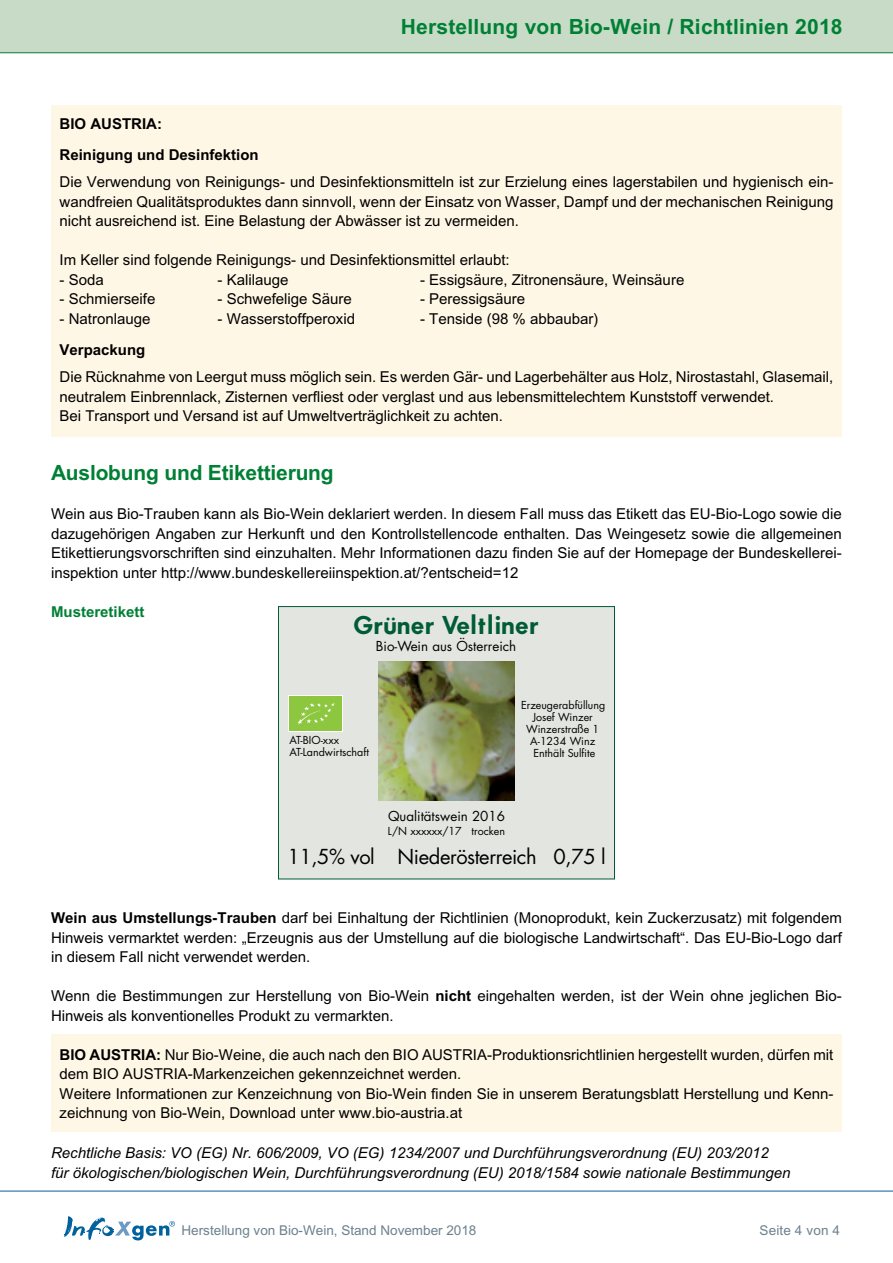
<style>
.page{position:relative;width:893px;height:1263px;background:#fff}
.page>*{position:absolute;margin:0;border:0;box-sizing:border-box;transform-origin:0 0}
.t1{font:600 22.8px "Futura";color:#005c35}
.t2{font:700 21px "M Arial";letter-spacing:.01em;color:#008035}
.t3{font:700 21px "M Arial";letter-spacing:-.01em;color:#008035}
.t4{font:20.1px "Futura";letter-spacing:-.02em;color:#000}
.t5{font:15px/19.5px "M Arial";color:#000;text-align:justify}
.t6{font:italic 15px/19.5px "M Arial";color:#000}
.t7{font:700 15px/31.5px "M Arial";color:#000}
.t8{font:700 15px "M Arial";color:#008035}
.t9{font:13.5px "M Arial";color:#6c818d}
.t10{font:13.35px "Futura";color:#000}
.t11{font:10.65px/12px "Futura";color:#000;text-align:center}
.s1{font-weight:700}
</style>
<div class="page">
<div style="left:0;top:0;width:893px;height:53px;background:#c7dbc6"></div>
<svg style="left:64px;top:1216px;width:111px;height:24px"></svg>
<hr style="left:0;top:1191px;width:893px;height:1px;background:#00619e">
<div style="left:51px;top:105px;width:791px;height:332px;background:#fff7e5"></div>
<div style="left:51px;top:1034px;width:791px;height:98px;background:#fff7e5"></div>
<div style="left:278px;top:606px;width:337px;height:273px;background:#e2e5e0;border:1px solid #005c35"></div>
<img style="left:379px;top:662px;width:135px;height:139px">
<div style="left:289px;top:696px;width:54px;height:36px;background:#fff"></div>
<div style="left:289px;top:696px;width:53px;height:35px;background:#8dc63f"></div>
<svg style="left:297px;top:703px;width:38px;height:22px"></svg>
<h2 class="t2" style="left:401px;top:15px;width:443px">Herstellung von Bio-Wein / Richtlinien 2018</h2>
<p class="t7" style="left:60px;top:108px;width:201px">BIO AUSTRIA:<br>Reinigung und Desinfektion</p>
<p class="t5" style="left:60px;top:172px;width:775px">Die Verwendung von Reinigungs- und Desinfektionsmitteln ist zur Erzielung eines lagerstabilen und hygienisch ein&shy;wandfreien Qualitätsproduktes dann sinnvoll, wenn der Einsatz von Wasser, Dampf und der mechanischen Reinigung nicht ausreichend ist. Eine Belastung der Abwässer ist zu vermeiden.</p>
<p class="t5" style="left:60px;top:250px;width:452px">Im Keller sind folgende Reinigungs- und Desinfektionsmittel erlaubt:</p>
<p class="t5" style="left:60px;top:270px;width:46px">- Soda</p>
<p class="t5" style="left:218px;top:270px;width:72px">- Kalilauge</p>
<p class="t5" style="left:420px;top:270px;width:266px">- Essigsäure, Zitronensäure, Weinsäure</p>
<p class="t5" style="left:60px;top:289px;width:97px">- Schmierseife</p>
<p class="t5" style="left:218px;top:289px;width:136px">- Schwefelige Säure</p>
<p class="t5" style="left:420px;top:289px;width:107px">- Peressigsäure</p>
<p class="t5" style="left:60px;top:309px;width:92px">- Natronlauge</p>
<p class="t5" style="left:218px;top:309px;width:139px">- Wasserstoffperoxid</p>
<p class="t5" style="left:420px;top:309px;width:180px">- Tenside (98 % abbaubar)</p>
<p class="t7" style="left:60px;top:334px;width:87px">Verpackung</p>
<p class="t5" style="left:60px;top:367px;width:775px;text-align:left">Die Rücknahme von Leergut muss möglich sein. Es werden Gär- und Lagerbehälter aus Holz, Nirostastahl, Glasemail, neutralem Einbrennlack, Zisternen verfliest oder verglast und aus lebensmittelechtem Kunststoff verwendet.<br>Bei Transport und Versand ist auf Umweltverträglichkeit zu achten.</p>
<h2 class="t3" style="left:51px;top:460px;width:284px">Auslobung und Etikettierung</h2>
<p class="t5" style="left:51px;top:504px;width:792px">Wein aus Bio-Trauben kann als Bio-Wein deklariert werden. In diesem Fall muss das Etikett das EU-Bio-Logo sowie die dazugehörigen Angaben zur Herkunft und den Kontrollstellencode enthalten. Das Weingesetz sowie die allgemeinen Etikettierungsvorschriften sind einzuhalten. Mehr Informationen dazu finden Sie auf der Homepage der Bundeskellerei&shy;inspektion unter http://www.bundeskellereiinspektion.at/?entscheid=12</p>
<p class="t8" style="left:51px;top:603px;width:95px">Musteretikett</p>
<h1 class="t1" style="left:353px;top:609px;width:188px">Grüner Veltliner</h1>
<p class="t10" style="left:376px;top:636px;width:142px">Bio-Wein aus Österreich</p>
<p class="t11" style="left:290px;top:734px;width:81px;text-align:left">AT-BIO-xxx<br>AT-Landwirtschaft</p>
<p class="t11" style="left:521px;top:699px;width:86px">Erzeugerabfüllung<br>Josef Winzer<br>Winzerstraße 1<br>A-1234 Winz<br>Enthält Sulfite</p>
<p class="t10" style="left:388px;top:807px;width:119px">Qualitätswein 2016</p>
<p class="t11" style="left:388px;top:825px;width:119px">L/N xxxxxx/17 trocken</p>
<h3 class="t4" style="left:287px;top:842px;width:320px">11,5% vol Niederösterreich 0,75 l</h3>
<p class="t5" style="left:51px;top:908px;width:792px"><span class="s1">Wein aus Umstellungs-Trauben</span> darf bei Einhaltung der Richtlinien (Monoprodukt, kein Zuckerzusatz) mit folgendem Hinweis vermarktet werden: „Erzeugnis aus der Umstellung auf die biologische Landwirtschaft“. Das EU-Bio-Logo darf in diesem Fall nicht verwendet werden.</p>
<p class="t5" style="left:51px;top:986px;width:792px">Wenn die Bestimmungen zur Herstellung von Bio-Wein <span class="s1">nicht</span> eingehalten werden, ist der Wein ohne jeglichen Bio-<br>Hinweis als konventionelles Produkt zu vermarkten.</p>
<p class="t5" style="left:60px;top:1045px;width:775px;text-align:left"><span class="s1">BIO AUSTRIA:</span> Nur Bio-Weine, die auch nach den BIO AUSTRIA-Produktionsrichtlinien hergestellt wurden, dürfen mit dem BIO AUSTRIA-Markenzeichen gekennzeichnet werden.<br>Weitere Informationen zur Kenzeichnung von Bio-Wein finden Sie in unserem Beratungsblatt Herstellung und Kenn&shy;zeichnung von Bio-Wein, Download unter www.bio-austria.at</p>
<p class="t6" style="left:51px;top:1143px;width:741px">Rechtliche Basis: VO (EG) Nr. 606/2009, VO (EG) 1234/2007 und Durchführungsverordnung (EU) 203/2012<br>für ökologischen/biologischen Wein, Durchführungsverordnung (EU) 2018/1584 sowie nationale Bestimmungen</p>
<p class="t9" style="left:182px;top:1223px;width:296px">Herstellung von Bio-Wein, Stand November 2018</p>
<p class="t9" style="left:760px;top:1223px;width:82px">Seite 4 von 4</p>
</div>
